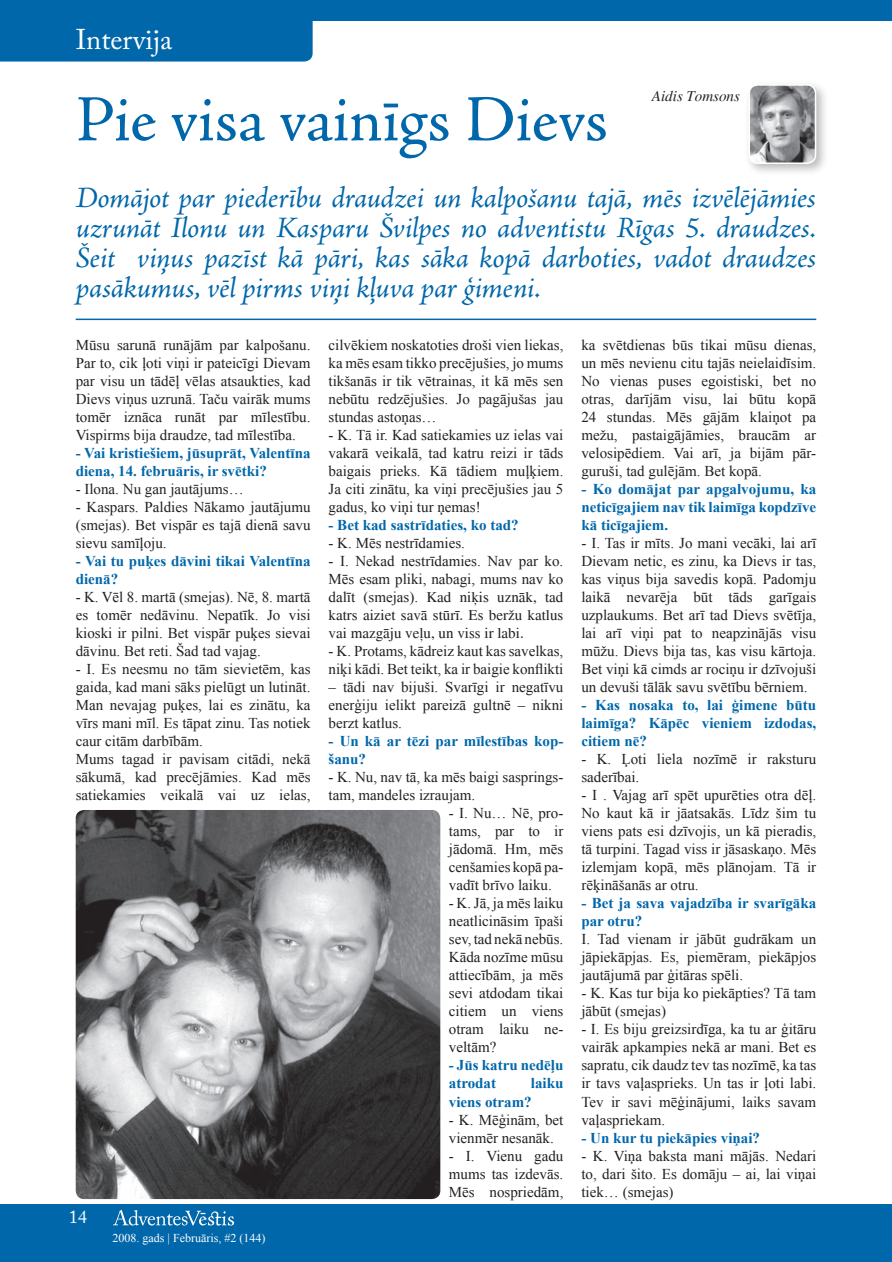
<style>
.page{position:relative;width:892px;height:1262px;background:#fff}
.page>*{position:absolute;margin:0;border:0;box-sizing:border-box;transform-origin:0 0}
.t1{font:66px "Adobe Jenson Pro";letter-spacing:-.005em;color:#0067aa}
.t2{font:italic 30px/30px "Adobe Jenson Pro";letter-spacing:-.015em;color:#0067aa;text-align:justify}
.t3{font:28.35px "Adobe Caslon Pro";color:#fff}
.t4{font:18.45px "Adobe Caslon Pro";color:#fff}
.t5{font:15px/18px "Times New Roman";color:#231f20;text-align:justify}
.t6{font:700 15px/18px "Times New Roman";color:#0067aa}
.t7{font:15px/18px "Times";color:#231f20;text-align:justify}
.t8{font:italic 15px "Times";color:#231f20}
.t9{font:12px "Times New Roman";color:#fff}
.s1{font-family:"Times New Roman"}
</style>
<div class="page">
<div style="left:0;top:1203px;width:891px;height:58px;background:#0067aa"></div>
<svg style="left:113px;top:1209px;width:121px;height:16px"></svg>
<div style="left:0;top:21px;width:312px;height:41px;background:#0067aa"></div>
<div style="left:0;top:0;width:891px;height:21px;background:#0067aa"></div>
<hr style="left:76px;top:318px;width:739px;height:2px;background:#0067aa">
<img style="left:76px;top:809px;width:364px;height:389px;border-radius:9px">
<div style="left:743px;top:79px;width:86px;height:98px;background:#231f20;opacity:.3"></div>
<img style="left:749px;top:85px;width:66px;height:78px;border-radius:9px">
<div style="left:748px;top:84px;width:67px;height:80px;border:2px solid #fff;border-radius:9px"></div>
<h3 class="t3" style="left:76px;top:23px;width:98px">Intervija</h3>
<h1 class="t1" style="left:76px;top:82px;width:533px">Pie visa vainīgs Dievs</h1>
<p class="t8" style="left:651px;top:87px;width:89px">Aidis Tomsons</p>
<p class="t2" style="left:76px;top:184px;width:741px">Domājot par piederību draudzei un kalpošanu tajā, mēs izvēlējāmies uzrunāt Ilonu un Kasparu Švilpes no adventistu Rīgas 5. draudzes.<br>Šeit viņus pazīst kā pāri, kas sāka kopā darboties, vadot draudzes pasākumus, vēl pirms viņi kļuva par ģimeni.</p>
<p class="t5" style="left:76px;top:335px;width:236px">Mūsu sarunā runājām par kalpošanu.<br>Par to, cik ļoti viņi ir pateicīgi Dievam par visu un tādēļ vēlas atsaukties, kad Dievs viņus uzrunā. Taču vairāk mums tomēr iznāca runāt par mīlestību.<br>Vispirms bija draudze, tad mīlestība.</p>
<p class="t6" style="left:76px;top:443px;width:236px">- Vai kristiešiem, jūsuprāt, Valentīna diena, 14. februāris, ir svētki?</p>
<p class="t5" style="left:76px;top:479px;width:169px">- Ilona. Nu gan jautājums…</p>
<p class="t5" style="left:76px;top:497px;width:236px">- Kaspars. Paldies Nākamo jautājumu (smejas). Bet vispār es tajā dienā savu sievu samīļoju.</p>
<p class="t6" style="left:76px;top:551px;width:236px">- Vai tu puķes dāvini tikai Valentīna dienā?</p>
<p class="t5" style="left:76px;top:587px;width:236px">- K. Vēl 8. martā (smejas). Nē, 8. martā es tomēr nedāvinu. Nepatīk. Jo visi kioski ir pilni. Bet vispār puķes sievai dāvinu. Bet reti. Šad tad vajag.</p>
<p class="t5" style="left:76px;top:659px;width:236px;text-align:left">- I. Es neesmu no tām sievietēm, kas gaida, kad mani sāks pielūgt un lutināt.<br>Man nevajag puķes, lai es zinātu, ka vīrs mani mīl. Es tāpat zinu. Tas notiek caur citām darbībām.<br>Mums tagad ir pavisam citādi, nekā sākumā, kad precējāmies. Kad mēs satiekamies veikalā vai uz ielas,</p>
<p class="t4" style="left:69px;top:1205px;width:19px">14</p>
<p class="t9" style="left:112px;top:1229px;width:154px">2008. gads | Februāris, #2 (144)</p>
<p class="t5" style="left:328px;top:335px;width:236px">cilvēkiem noskatoties droši vien liekas, ka mēs esam tikko precējušies, jo mums tikšanās ir tik vētrainas, it kā mēs sen nebūtu redzējušies. Jo pagājušas jau stundas astoņas…</p>
<p class="t5" style="left:328px;top:425px;width:236px">- K. Tā ir. Kad satiekamies uz ielas vai vakarā veikalā, tad katru reizi ir tāds baigais prieks. Kā tādiem muļķiem.<br>Ja citi zinātu, ka viņi precējušies jau 5 gadus, ko viņi tur ņemas!</p>
<p class="t6" style="left:328px;top:515px;width:192px">- Bet kad sastrīdaties, ko tad?</p>
<p class="t5" style="left:328px;top:533px;width:138px">- K. Mēs nestrīdamies.</p>
<p class="t5" style="left:328px;top:551px;width:236px">- I. Nekad nestrīdamies. Nav par ko.<br>Mēs esam pliki, nabagi, mums nav ko</p>
<p class="t7" style="left:328px;top:588px;width:236px"><span class="s1">dalīt (smejas).</span> Kad niķis uznāk, tad katrs aiziet savā stūrī. Es beržu katlus vai mazgāju veļu, un viss ir labi.</p>
<p class="t5" style="left:328px;top:641px;width:236px">- K. Protams, kādreiz kaut kas savelkas, niķi kādi. Bet teikt, ka ir baigie konflikti</p>
<p class="t5" style="left:328px;top:677px;width:236px">– tādi nav bijuši. Svarīgi ir negatīvu enerģiju ielikt pareizā gultnē – nikni berzt katlus.</p>
<p class="t6" style="left:328px;top:731px;width:235px">- Un kā ar tēzi par mīlestības kop&shy;šanu?</p>
<p class="t5" style="left:328px;top:767px;width:235px">- K. Nu, nav tā, ka mēs baigi sas-prings&shy;tam, mandeles izraujam.</p>
<p class="t5" style="left:448px;top:803px;width:116px">- I. Nu… Nē, pro&shy;tams, par to ir jādomā. Hm, mēs cenšamies kopā pa&shy;vadīt brīvo laiku.</p>
<p class="t5" style="left:448px;top:893px;width:116px">- K. Jā, ja mēs laiku neatlicināsim īpaši sev, tad nekā nebūs.<br>Kāda nozīme mūsu attiecībām, ja mēs sevi atdodam ti-kai citiem un viens otram laiku ne&shy;veltām?</p>
<p class="t6" style="left:448px;top:1055px;width:116px">- Jūs katru nedēļu atrodat</p>
<p class="t6" style="left:448px;top:1073px;width:116px;text-indent:82px">laiku viens otram?</p>
<p class="t5" style="left:448px;top:1109px;width:116px">- K. Mēģinām, bet vienmēr nesanāk.</p>
<p class="t5" style="left:448px;top:1145px;width:116px">- I. Vienu gadu mums tas izdevās.<br>Mēs nospriedām,</p>
<p class="t5" style="left:581px;top:335px;width:236px">ka svētdienas būs tikai mūsu dienas, un mēs nevienu citu tajās neielaidīsim.<br>No vienas puses egoistiski, bet no otras, darījām visu, lai būtu kopā 24 stundas. Mēs gājām klaiņot pa mežu, pastaigājāmies, braucām ar velosipēdiem. Vai arī, ja bijām pār&shy;guruši, tad gulējām. Bet kopā.</p>
<p class="t6" style="left:581px;top:479px;width:236px;text-align:justify">- Ko domājat par apgalvojumu, ka neticīgajiem nav tik laimīga kopdzīve kā ticīgajiem.</p>
<p class="t5" style="left:581px;top:533px;width:236px">- I. Tas ir mīts. Jo mani vecāki, lai arī Dievam netic, es zinu, ka Dievs ir tas, kas viņus bija savedis kopā. Padomju laikā nevarēja būt tāds garīgais uzplaukums. Bet arī tad Dievs svētīja, lai arī viņi pat to neapzinājās visu mūžu. Dievs bija tas, kas visu kārtoja.<br>Bet viņi kā cimds ar rociņu ir dzīvojuši un devuši tālāk savu svētību bērniem.</p>
<p class="t6" style="left:581px;top:695px;width:236px;text-align:justify">- Kas nosaka to, lai ģimene būtu laimīga? Kāpēc vieniem izdodas, citiem nē?</p>
<p class="t5" style="left:581px;top:749px;width:236px">- K. Ļoti liela nozīmē ir raksturu saderībai.</p>
<p class="t5" style="left:581px;top:785px;width:236px">- I . Vajag arī spēt upurēties otra dēļ.<br>No kaut kā ir jāatsakās. Līdz šim tu viens pats esi dzīvojis, un kā pieradis, tā turpini. Tagad viss ir jāsaskaņo. Mēs izlemjam kopā, mēs plānojam. Tā ir rēķināšanās ar otru.</p>
<p class="t6" style="left:581px;top:893px;width:236px">- Bet ja sava vajadzība ir svarīgāka par otru?</p>
<p class="t5" style="left:581px;top:929px;width:236px">I. Tad vienam ir jābūt gudrākam un jāpiekāpjas. Es, piemēram, piekāpjos jautājumā par ģitāras spēli.</p>
<p class="t5" style="left:581px;top:983px;width:236px">- K. Kas tur bija ko piekāpties? Tā tam jābūt (smejas)</p>
<p class="t5" style="left:581px;top:1019px;width:236px">- I. Es biju greizsirdīga, ka tu ar ģitāru vairāk apkampies nekā ar mani. Bet es sapratu, cik daudz tev tas nozīmē, ka tas ir tavs vaļasprieks. Un tas ir ļoti labi.<br>Tev ir savi mēģinājumi, laiks savam vaļaspriekam.</p>
<p class="t6" style="left:581px;top:1127px;width:180px">- Un kur tu piekāpies viņai?</p>
<p class="t5" style="left:581px;top:1145px;width:236px">- K. Viņa baksta mani mājās. Nedari to, dari šito. Es domāju – ai, lai viņai tiek… (smejas)</p>
</div>
